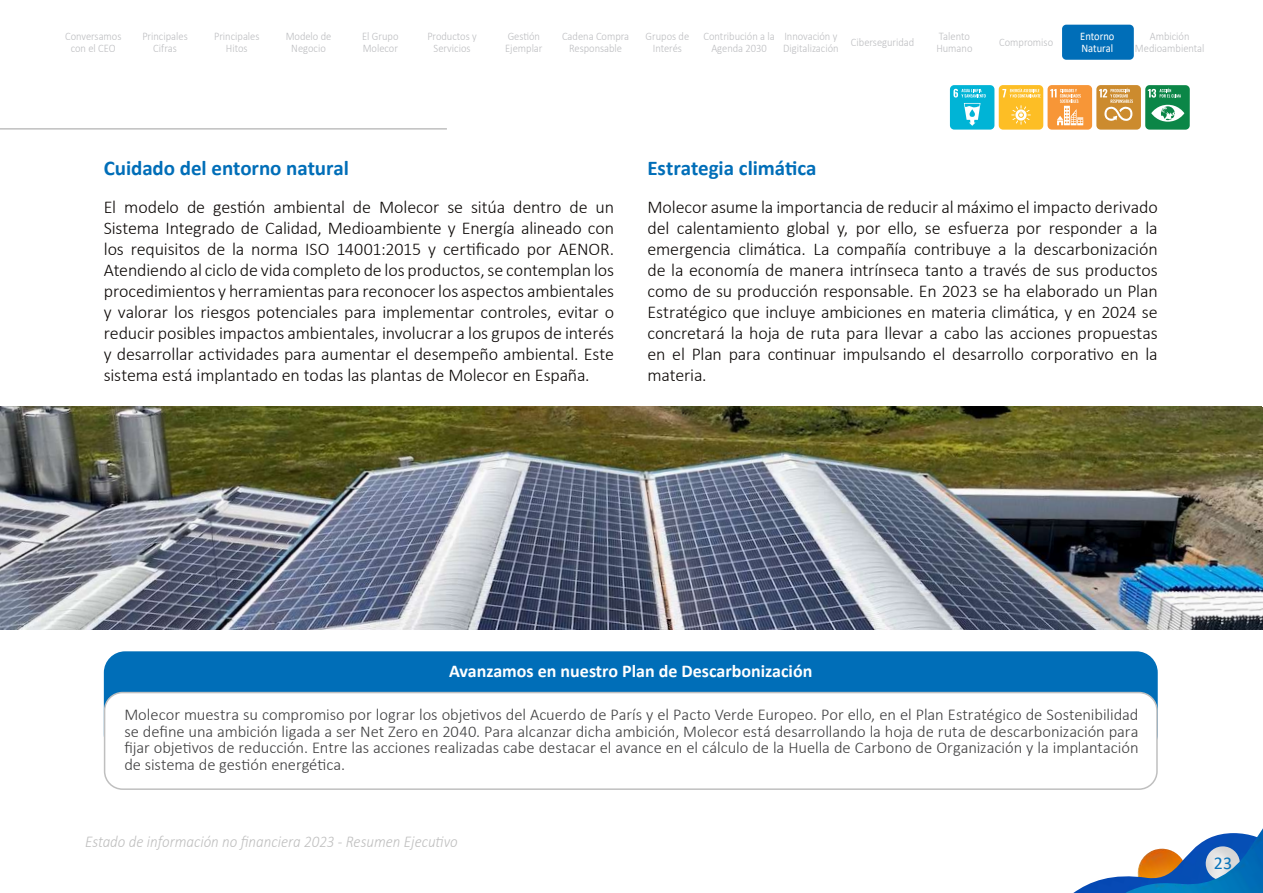
<style>
.page{position:relative;width:1263px;height:893px;background:#fff}
.page>*{position:absolute;margin:0;border:0;box-sizing:border-box;transform-origin:0 0}
.t1{font:700 21px "Calibri";letter-spacing:-.005em;color:#006eb8}
.t2{font:300 18px/21px "Calibri";letter-spacing:-.01em;color:#0c0806;text-align:justify}
.t3{font:700 18px "Calibri";color:#fff}
.t4{font:18px "Calibri";color:#0773bb}
.t5{font:300 16.5px/16.5px "Calibri";letter-spacing:-.005em;color:#3e3e3f;text-align:justify}
.t6{font:italic 300 16.5px "Calibri";color:#bfbfbf;scale:.91 1}
.t7{font:300 11.55px/12px "Calibri";color:#bcbdc0;text-align:center;scale:.91 1}
.t8{font:11.55px/12px "Calibri";color:#fff;scale:.91 1}
</style>
<div class="page">
<hr style="left:0;top:128px;width:447px;height:2px;background:#bfbfbf">
<div style="left:1062px;top:25px;width:72px;height:35px;background:#006eb8;border-radius:4px"></div>
<div style="left:999px;top:85px;width:44px;height:45px;background:#fdbe25;border-radius:4px"></div>
<svg style="left:1002px;top:88px;width:39px;height:10px"></svg>
<svg style="left:1011px;top:105px;width:20px;height:20px"></svg>
<div style="left:1047px;top:85px;width:45px;height:45px;background:#f79637;border-radius:4px"></div>
<svg style="left:1050px;top:89px;width:33px;height:36px"></svg>
<div style="left:950px;top:85px;width:44px;height:45px;background:#00b4d6;border-radius:4px"></div>
<svg style="left:953px;top:89px;width:32px;height:37px"></svg>
<div style="left:1096px;top:85px;width:45px;height:45px;background:#cc8b2e;border-radius:4px"></div>
<svg style="left:1099px;top:88px;width:34px;height:33px"></svg>
<div style="left:1145px;top:85px;width:45px;height:45px;background:#0b8647;border-radius:4px"></div>
<svg style="left:1148px;top:88px;width:33px;height:10px"></svg>
<svg style="left:1151px;top:105px;width:33px;height:17px"></svg>
<img style="left:0;top:406px;width:1263px;height:223px">
<div style="left:104px;top:651px;width:1054px;height:105px;background:#006eb8;border-radius:21px"></div>
<div style="left:105px;top:692px;width:1052px;height:97px;background:#fff;border-radius:18px"></div>
<div style="left:104px;top:692px;width:1054px;height:98px;border:2px solid #bfbfbf;border-radius:18px"></div>
<img style="left:1073px;top:876px;width:47px;height:17px">
<img style="left:1120px;top:828px;width:143px;height:65px">
<p class="t7" style="left:65px;top:30px;width:63px">Conversamos con el CEO</p>
<p class="t7" style="left:142px;top:30px;width:51px">Principales<br>Cifras</p>
<p class="t7" style="left:214px;top:30px;width:51px">Principales<br>Hitos</p>
<p class="t7" style="left:286px;top:30px;width:52px">Modelo de<br>Negocio</p>
<p class="t7" style="left:362px;top:30px;width:42px;text-align:left">El Grupo<br>Molecor</p>
<p class="t7" style="left:427px;top:30px;width:56px">Productos y<br>Servicios</p>
<p class="t7" style="left:562px;top:30px;width:75px">Cadena Compra<br>Responsable</p>
<p class="t7" style="left:645px;top:30px;width:49px">Grupos de<br>Interés</p>
<p class="t7" style="left:703px;top:30px;width:80px">Contribución a la<br>Agenda 2030</p>
<p class="t7" style="left:783px;top:30px;width:62px;text-align:left">Innovación y<br>Digitalización</p>
<p class="t7" style="left:851px;top:36px;width:71px">Ciberseguridad</p>
<p class="t7" style="left:936px;top:30px;width:41px;text-align:left">Talento<br>Humano</p>
<p class="t7" style="left:999px;top:36px;width:61px">Compromiso</p>
<p class="t7" style="left:1135px;top:30px;width:78px">Ambición<br>Medioambiental</p>
<p class="t7" style="left:505px;top:30px;width:43px;text-align:left">Gestión<br>Ejemplar</p>
<p class="t8" style="left:1080px;top:30px;width:39px">Entorno<br>Natural</p>
<p class="t1" style="left:104px;top:153px;width:247px">Cuidado del entorno natural</p>
<p class="t2" style="left:104px;top:196px;width:512px">El modelo de gestión ambiental de Molecor se sitúa dentro de un Sistema Integrado de Calidad, Medioambiente y Energía alineado con los requisitos de la norma ISO 14001:2015 y certificado por AENOR.<br>Atendiendo al ciclo de vida completo de los productos, se contemplan los procedimientos y herramientas para reconocer los aspectos ambientales y valorar los riesgos potenciales para implementar controles, evitar o reducir posibles impactos ambientales, involucrar a los grupos de interés y desarrollar actividades para aumentar el desempeño ambiental. Este sistema está implantado en todas las plantas de Molecor en España.</p>
<p class="t1" style="left:647px;top:153px;width:171px">Estrategia climática</p>
<p class="t2" style="left:647px;top:196px;width:512px">Molecor asume la importancia de reducir al máximo el impacto derivado del calentamiento global y, por ello, se esfuerza por responder a la emergencia climática. La compañía contribuye a la descarbonización de la economía de manera intrínseca tanto a través de sus productos como de su producción responsable. En 2023 se ha elaborado un Plan Estratégico que incluye ambiciones en materia climática, y en 2024 se concretará la hoja de ruta para llevar a cabo las acciones propuestas en el Plan para continuar impulsando el desarrollo corporativo en la materia.</p>
<p class="t3" style="left:449px;top:658px;width:365px">Avanzamos en nuestro Plan de Descarbonización</p>
<p class="t5" style="left:124px;top:706px;width:1016px">Molecor muestra su compromiso por lograr los objetivos del Acuerdo de París y el Pacto Verde Europeo. Por ello, en el Plan Estratégico de Sostenibilidad se define una ambición ligada a ser Net Zero en 2040. Para alcanzar dicha ambición, Molecor está desarrollando la hoja de ruta de descarbonización para fijar objetivos de reducción. Entre las acciones realizadas cabe destacar el avance en el cálculo de la Huella de Carbono de Organización y la implantación de sistema de gestión energética.</p>
<p class="t6" style="left:85px;top:831px;width:411px">Estado de información no financiera 2023 - Resumen Ejecutivo</p>
<p class="t4" style="left:1214px;top:850px;width:20px">23</p>
</div>
